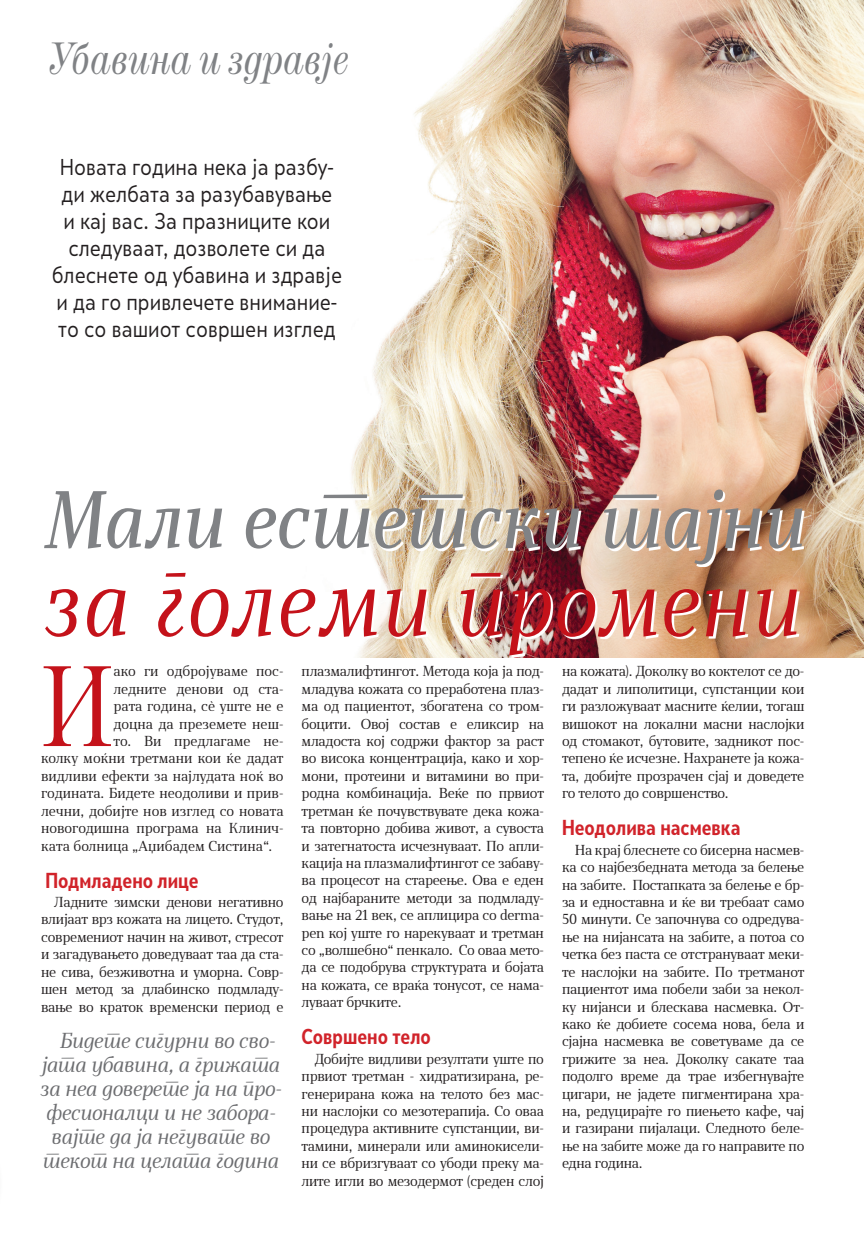
<style>
.page{position:relative;width:864px;height:1255px;background:#fff}
.page>*{position:absolute;margin:0;border:0;box-sizing:border-box;transform-origin:0 0}
.Боди_дроп{font:106.35px "Neoplanta B Gmk";color:#c4121a;scale:.9 1}
.Наслов_1{font:90px "Skola Serif It";letter-spacing:.02em;color:#c4121a;scale:.87 1}
.Наслов_1-2{font:500 76.05px "Skola Serif It";color:#808285;scale:.87 1}
.Рубрика_убавина{font:italic 42px "Neoplanta BG";color:#808285;scale:.92 1}
.Поднаслов_2{font:21.45px/27px "Skola Sans";color:#231f20;text-align:center;scale:.85 1}
.Фичерс{font:20.25px "Skola Serif It";letter-spacing:-.02em;color:#6c6d70;scale:.95 1}
.Меѓунаслов{font:700 20.25px "Skola Sans Cn";color:#d1232a}
.Боди{font:13.5px/17.4px "Skola Serif";letter-spacing:-.02em;color:#231f20;text-align:justify;scale:.95 1}
.Боди_дроп-2{font:13.5px "Skola Serif";color:#231f20;scale:.95 1}
</style>
<div class="page">
<img style="left:351px;top:0;width:512px;height:657px">
<img style="left:351px;top:491px;width:453px;height:75px">
<img style="left:351px;top:575px;width:447px;height:82px">
<p class="Рубрика_убавина" style="left:47px;top:33px;width:329px">Убавина и здравје</p>
<p class="Поднаслов_2" style="left:52px;top:153px;width:343px">Новата година нека ја разбу&shy;ди желбата за разубавување<br>и кај вас. За празниците кои следуваат, дозволете си да блеснете од убавина и здравје и да го привлечете внимание&shy;то со вашиот совршен изглед</p>
<p class="Наслов_1-2" style="left:43px;top:475px;width:875px">Мали естетски тајни</p>
<p class="Наслов_1" style="left:42px;top:550px;width:872px">за големи промени</p>
<p class="Боди_дроп" style="left:41px;top:641px;width:82px">И</p>
<p class="Боди_дроп-2" style="left:113px;top:663px;width:180px">ако ги одбројуваме пос-</p>
<p class="Боди_дроп-2" style="left:113px;top:681px;width:180px">ледните денови од ста-</p>
<p class="Боди_дроп-2" style="left:113px;top:698px;width:180px">рата година, сѐ уште не е</p>
<p class="Боди_дроп-2" style="left:113px;top:715px;width:180px">доцна да преземете неш-</p>
<p class="Боди_дроп-2" style="left:113px;top:733px;width:180px">то. Ви предлагаме не-</p>
<p class="Боди_дроп-2" style="left:41px;top:750px;width:256px">колку моќни третмани кои ќе дадат</p>
<p class="Боди_дроп-2" style="left:41px;top:768px;width:256px">видливи ефекти за најлудата ноќ во</p>
<p class="Боди_дроп-2" style="left:41px;top:785px;width:256px">годината. Бидете неодоливи и прив-</p>
<p class="Боди_дроп-2" style="left:41px;top:802px;width:256px">лечни, добијте нов изглед со новата</p>
<p class="Боди_дроп-2" style="left:41px;top:820px;width:256px">новогодишна програма на Клинич-</p>
<p class="Боди_дроп-2" style="left:41px;top:837px;width:245px">ката болница „Аџибадем Систина“.</p>
<p class="Меѓунаслов" style="left:45px;top:867px;width:155px">Подмладено лице</p>
<p class="Боди" style="left:41px;top:893px;width:256px;text-indent:13px">Ладните зимски денови негативно влијаат врз кожата на лицето. Студот, современиот начин на живот, стресот и загадувањето доведуваат таа да ста&shy;не сива, безживотна и уморна. Совр&shy;шен метод за длабинско подмладу&shy;вање во краток временски период е</p>
<p class="Фичерс" style="left:59px;top:1028px;width:229px">Бидете сигурни во сво-</p>
<p class="Фичерс" style="left:41px;top:1052px;width:252px">јата убавина, а грижата</p>
<p class="Фичерс" style="left:40px;top:1076px;width:255px">за неа доверете ја на про-</p>
<p class="Фичерс" style="left:46px;top:1100px;width:243px">фесионалци и не забора-</p>
<p class="Фичерс" style="left:51px;top:1124px;width:232px">вајте да ја негувате во</p>
<p class="Фичерс" style="left:43px;top:1148px;width:250px">текот на целата година</p>
<p class="Боди" style="left:301px;top:662px;width:256px">плазмалифтингот. Метода која ја под&shy;младува кожата со преработена плаз&shy;ма од пациентот, збогатена со тром&shy;боцити. Овој состав е еликсир на младоста кој содржи фактор за раст во висока концентрација, како и хор&shy;мони, протеини и витамини во при&shy;родна комбинација. Веќе по првиот третман ќе почувствувате дека кожа&shy;та повторно добива живот, а сувоста и затегнатоста исчезнуваат. По апли&shy;кација на плазмалифтингот се забаву&shy;ва процесот на стареење. Ова е еден од најбараните методи за подмладу&shy;вање на 21 век, се аплицира со derma&shy;pen кој уште го нарекуваат и третман со „волшебно“ пенкало. Со оваа мето&shy;да се подобрува структурата и бојата на кожата, се враќа тонусот, се нама&shy;луваат брчките.</p>
<p class="Меѓунаслов" style="left:301px;top:1024px;width:131px">Совршено тело</p>
<p class="Боди" style="left:301px;top:1049px;width:256px;text-indent:13px">Добијте видливи резултати уште по првиот третман - хидратизирана, ре&shy;генерирана кожа на телото без мас&shy;ни наслојки со мезотерапија. Со оваа процедура активните супстанции, ви&shy;тамини, минерали или аминокисели&shy;ни се вбризгуваат со убоди преку ма&shy;лите игли во мезодермот (среден слој</p>
<p class="Боди" style="left:561px;top:662px;width:256px">на кожата). Доколку во коктелот се до&shy;дадат и липолитици, супстанции кои ги разложуваат масните ќелии, тогаш вишокот на локални масни наслојки од стомакот, бутовите, задникот пос&shy;тепено ќе исчезне. Нахранете ја кожа&shy;та, добијте прозрачен сјај и доведете го телото до совршенство.</p>
<p class="Меѓунаслов" style="left:561px;top:815px;width:180px">Неодолива насмевка</p>
<p class="Боди" style="left:561px;top:841px;width:256px;text-indent:13px">На крај блеснете со бисерна насмев&shy;ка со најбезбедната метода за белење на забите. Постапката за белење е бр&shy;за и едноставна и ќе ви требаат само 50 минути. Се започнува со одредува&shy;ње на нијансата на забите, а потоа со четка без паста се отстрануваат меки&shy;те наслојки на забите. По третманот пациентот има побели заби за некол&shy;ку нијанси и блескава насмевка. От&shy;како ќе добиете сосема нова, бела и сјајна насмевка ве советуваме да се грижите за неа. Доколку сакате таа подолго време да трае избегнувајте цигари, не јадете пигментирана хра&shy;на, редуцирајте го пиењето кафе, чај и газирани пијалаци. Следното беле&shy;ње на забите може да го направите по една година.</p>
</div>
